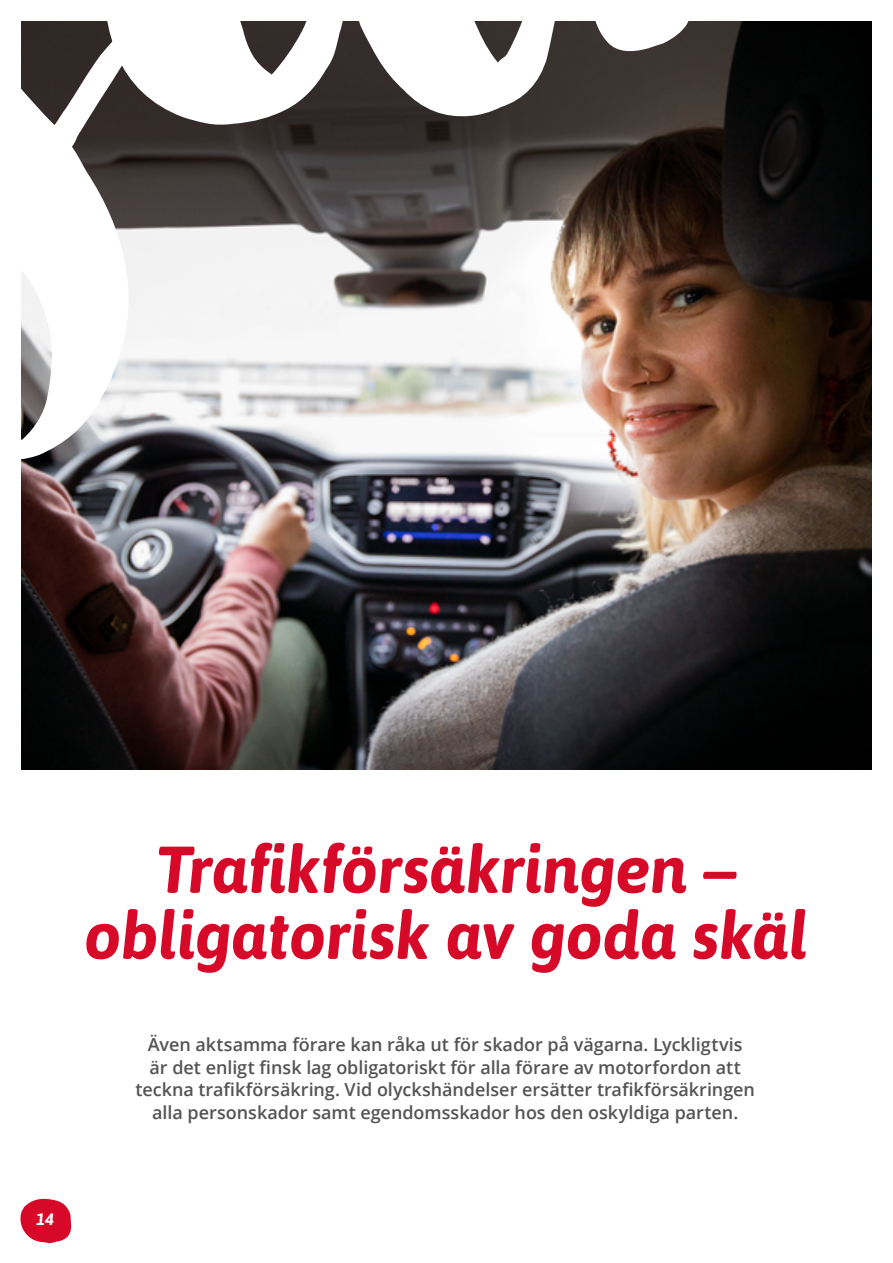
<style>
.page{position:relative;width:893px;height:1263px;background:#fff}
.page>*{position:absolute;margin:0;border:0;box-sizing:border-box;transform-origin:0 0}
.Sivun_pääotsikko_ISO{font:italic 700 66px/66px "Asap";color:#d70929;text-align:center}
.Ingressi{font:600 18px/22.5px "Open Sans";color:#555454;text-align:center}
.t1{font:italic 700 16.5px "Asap";color:#fff}
</style>
<div class="page">
<img style="left:22px;top:22px;width:850px;height:748px">
<svg style="left:21px;top:21px;width:127px;height:441px"></svg>
<svg style="left:100px;top:21px;width:465px;height:104px"></svg>
<svg style="left:590px;top:21px;width:102px;height:32px"></svg>
<svg style="left:20px;top:1198px;width:52px;height:45px"></svg>
<p class="Sivun_pääotsikko_ISO" style="left:84px;top:836px;width:726px">Trafikförsäkringen – obligatorisk av goda skäl</p>
<p class="Ingressi" style="left:136px;top:1033px;width:621px">Även aktsamma förare kan råka ut för skador på vägarna. Lyckligtvis<br>är det enligt finsk lag obligatoriskt för alla förare av motorfordon att teckna trafikförsäkring. Vid olyckshändelser ersätter trafikförsäkringen alla personskador samt egendomsskador hos den oskyldiga parten.</p>
<p class="t1" style="left:36px;top:1209px;width:19px">14</p>
</div>
